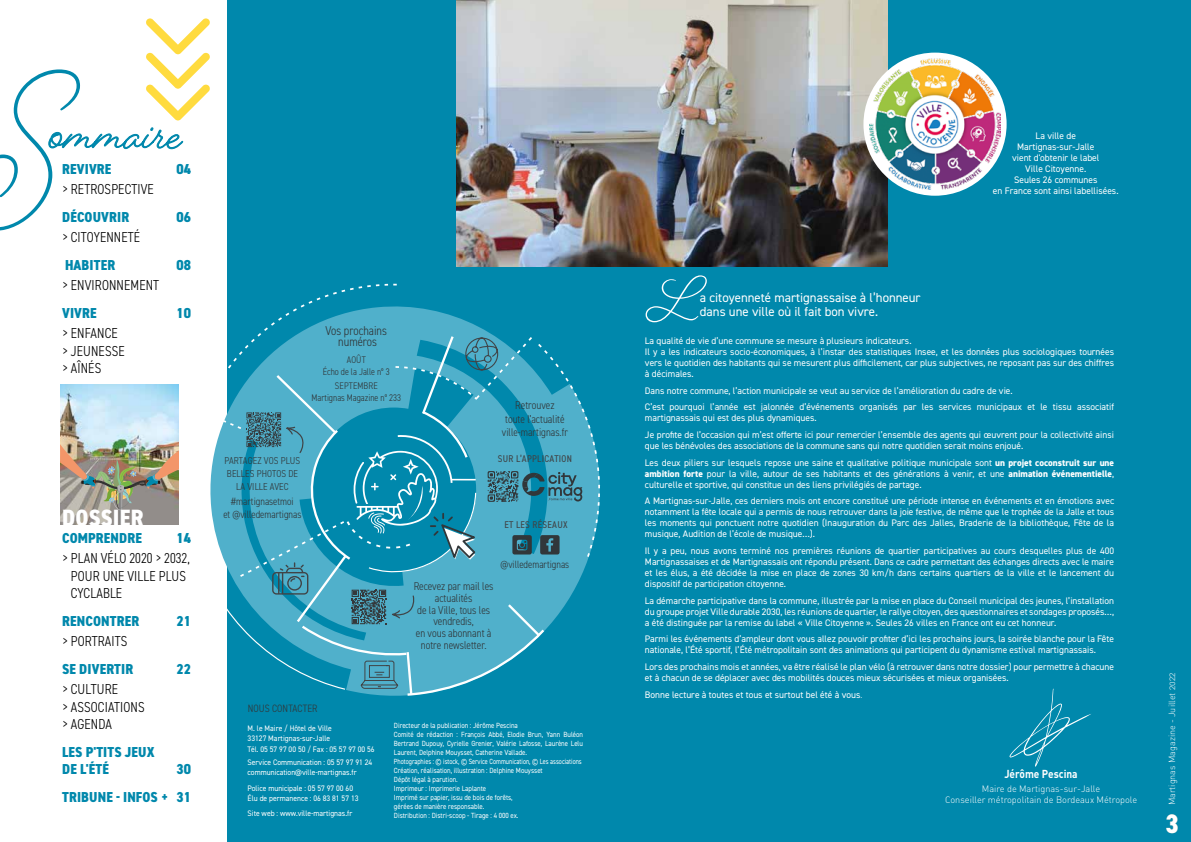
<style>
.page{position:relative;width:1191px;height:842px;background:#0088ac}
.page>*{position:absolute;margin:0;border:0;box-sizing:border-box;transform-origin:0 0}
.t1{font:51.9px "Beloved Script";color:#fff}
.t2{font:800 condensed 26.8px "DIN2014";color:#fff}
.t3{font:800 condensed 23.6px "DIN2014";letter-spacing:.01em;color:#fff}
.t4{font:300 condensed 14.5px/17.4px "DIN2014";letter-spacing:.01em;color:#000}
.t5{font:800 condensed 14.5px/17.4px "DIN2014";letter-spacing:.01em;color:#0088ac}
.t6{font:13px/14px "DIN2014";color:#fff}
.t7{font:300 condensed 12.8px/11px "DIN2014";color:#31373a;text-align:center}
.t8{font:700 11.4px "DIN";color:#fff;scale:.89 1}
.t9{font:300 condensed 11.3px/11.7px "DIN2014";color:#31373a;text-align:center}
.t10{font:300 condensed 11.1px "DIN2014";color:#31373a}
.t11{font:300 condensed 10.7px "DIN2014";letter-spacing:.01em;color:#31373a}
.t12{font:300 condensed 10.6px/13.1px "DIN2014";color:#31373a;text-align:center}
.t13{font:300 condensed 10.1px/12.6px "DIN2014";letter-spacing:.01em;color:#31373a;text-align:center}
.t14{font:condensed 9.8px "DIN2014";letter-spacing:.03em;color:#404447}
.t15{font:300 condensed 9.7px/11.7px "DIN2014";color:#31373a;text-align:center}
.t16{font:9.5px/11px "DIN2014";color:#fff}
.t17{font:9.2px/11.1px "DIN Light Alternate";color:#fff;text-align:center}
.t18{font:9px "DIN Light Alternate";color:#fff}
.t19{font:8px/15.7px "DIN2014";color:#fff;scale:.94 1}
.t20{font:7.5px/9px "DIN2014";color:#fff;scale:.9 1}
.s1{font-weight:800}
.s2{font-weight:300}
</style>
<div class="page">
<div style="left:0;top:0;width:227px;height:842px;background:#fff"></div>
<img style="left:457px;top:0;width:430px;height:267px">
<img style="left:60px;top:384px;width:119px;height:141px">
<svg style="left:0;top:18px;width:210px;height:213px"></svg>
<svg style="left:1009px;top:689px;width:82px;height:78px"></svg>
<img style="left:60px;top:429px;width:119px;height:95px">
<div style="left:863px;top:53px;width:143px;height:143px;background:#fff;border-radius:50%"></div>
<img style="left:870px;top:59px;width:130px;height:131px">
<svg style="left:210px;top:284px;width:390px;height:412px"></svg>
<h3 class="t5" style="left:62px;top:160px;width:51px">REVIVRE</h3>
<h3 class="t5" style="left:176px;top:160px;width:16px">04</h3>
<h3 class="t4" style="left:62px;top:180px;width:93px">&gt; RETROSPECTIVE</h3>
<h3 class="t5" style="left:62px;top:208px;width:69px">DÉCOUVRIR</h3>
<h3 class="t5" style="left:176px;top:208px;width:16px">06</h3>
<h3 class="t4" style="left:62px;top:229px;width:80px">&gt; CITOYENNETÉ</h3>
<h3 class="t5" style="left:65px;top:257px;width:52px">HABITER</h3>
<h3 class="t5" style="left:176px;top:257px;width:16px">08</h3>
<h3 class="t4" style="left:62px;top:277px;width:99px">&gt; ENVIRONNEMENT</h3>
<h3 class="t5" style="left:62px;top:305px;width:36px">VIVRE</h3>
<h3 class="t5" style="left:176px;top:305px;width:16px">10</h3>
<h3 class="t4" style="left:62px;top:325px;width:64px">&gt; ENFANCE &gt; JEUNESSE &gt; AÎNÉS</h3>
<h3 class="t3" style="left:62px;top:502px;width:83px">DOSSIER</h3>
<h3 class="t5" style="left:62px;top:529px;width:81px">COMPRENDRE</h3>
<h3 class="t5" style="left:176px;top:529px;width:16px">14</h3>
<h3 class="t4" style="left:71px;top:550px;width:120px;text-indent:-9px">&gt; PLAN VÉLO 2020 &gt; 2032,<br>POUR UNE VILLE PLUS<br>CYCLABLE</h3>
<h3 class="t5" style="left:62px;top:612px;width:79px">RENCONTRER</h3>
<h3 class="t5" style="left:176px;top:612px;width:16px">21</h3>
<h3 class="t4" style="left:62px;top:632px;width:67px">&gt; PORTRAITS</h3>
<h3 class="t5" style="left:62px;top:660px;width:73px">SE DIVERTIR</h3>
<h3 class="t5" style="left:176px;top:660px;width:16px">22</h3>
<h3 class="t4" style="left:62px;top:680px;width:84px">&gt; CULTURE<br>&gt; ASSOCIATIONS &gt; AGENDA</h3>
<h3 class="t5" style="left:62px;top:743px;width:94px">LES P'TITS JEUX<br>DE L'ÉTÉ</h3>
<h3 class="t5" style="left:62px;top:755px;width:130px;line-height:28.1px;text-align:right">30<br>TRIBUNE - INFOS + 31</h3>
<h3 class="t7" style="left:326px;top:325px;width:63px">Vos prochains numéros</h3>
<p class="t15" style="left:323px;top:354px;width:68px">AOÛT<br>Écho de la Jalle n° 3</p>
<p class="t15" style="left:311px;top:380px;width:91px">SEPTEMBRE<br>Martignas Magazine n° 233</p>
<p class="t13" style="left:225px;top:455px;width:77px">PARTAGEZ VOS PLUS<br>BELLES PHOTOS DE<br>LA VILLE AVEC</p>
<p class="t12" style="left:223px;top:495px;width:80px">#martignasetmoi<br>et @villedemartignas</p>
<p class="t9" style="left:505px;top:398px;width:61px;line-height:13.8px">Retrouvez toute l’actualité</p>
<p class="t10" style="left:502px;top:426px;width:68px">ville-martignas.fr</p>
<p class="t14" style="left:498px;top:452px;width:76px">SUR L’APPLICATION</p>
<p class="t14" style="left:504px;top:518px;width:65px">ET LES RÉSEAUX</p>
<p class="t12" style="left:500px;top:558px;width:70px">@villedemartignas</p>
<p class="t9" style="left:414px;top:581px;width:81px">Recevez par mail les actualités<br>de la Ville, tous les vendredis,<br>en vous abonnant à notre newsletter.</p>
<p class="t11" style="left:248px;top:702px;width:71px">NOUS CONTACTER</p>
<p class="t19" style="left:248px;top:723px;width:91px;line-height:10px">M. le Maire / Hôtel de Ville<br>33127 Martignas-sur-Jalle</p>
<p class="t19" style="left:248px;top:743px;width:137px;line-height:12.8px">Tél. 05 57 97 00 50 / Fax : 05 57 97 00 56<br>Service Communication : 05 57 97 91 24</p>
<p class="t19" style="left:248px;top:764px;width:117px">communication@ville-martignas.fr<br>Police municipale : 05 57 97 00 60</p>
<p class="t19" style="left:248px;top:790px;width:119px">Élu de permanence : 06 83 81 57 13<br>Site web : www.ville-martignas.fr</p>
<p class="t20" style="left:394px;top:721px;width:212px">Directeur de la publication : Jérôme Pescina<br>Comité de rédaction : François Abbé, Elodie Brun, Yann Buléon Bertrand Dupouy, Cyrielle Grenier, Valérie Lafosse, Laurène Lelu Laurent, Delphine Mouysset, Catherine Vallade.<br>Photographies : © istock, © Service Communication, © Les associations Création, réalisation, illustration : Delphine Mouysset<br>Dépôt légal à parution.<br>Imprimeur : Imprimerie Laplante<br>Imprimé sur papier, issu de bois de forêts,<br>gérées de manière responsable.<br>Distribution : Distri-scoop - Tirage : 4 000 ex.</p>
<p class="t16" style="left:993px;top:130px;width:127px;text-align:center">La ville de<br>Martignas-sur-Jalle<br>vient d'obtenir le label<br>Ville Citoyenne.<br>Seules 26 communes<br>en France sont ainsi labellisées.</p>
<h1 class="t1" style="left:645px;top:261px;width:56px">L</h1>
<h3 class="t6" style="left:700px;top:290px;width:222px">a citoyenneté martignassaise à l’honneur dans une ville où il fait bon vivre.</h3>
<p class="t16" style="left:645px;top:335px;width:471px">La qualité de vie d’une commune se mesure à plusieurs indicateurs.<br>Il y a les indicateurs socio-économiques, à l’instar des statistiques Insee, et les données plus sociologiques tournées vers le quotidien des habitants qui se mesurent plus difficilement, car plus subjectives, ne reposant pas sur des chiffres à décimales.</p>
<p class="t16" style="left:645px;top:382px;width:471px;line-height:16.7px">Dans notre commune, l’action municipale se veut au service de l’amélioration du cadre de vie.<br>C’est pourquoi l’année est jalonnée d’événements organisés par les services municipaux et le tissu associatif</p>
<p class="t16" style="left:645px;top:409px;width:470px;line-height:16.7px">martignassais qui est des plus dynamiques.<br>Je profite de l’occasion qui m’est offerte ici pour remercier l’ensemble des agents qui œuvrent pour la collectivité ainsi</p>
<p class="t16" style="left:645px;top:437px;width:471px;line-height:16.7px">que les bénévoles des associations de la commune sans qui notre quotidien serait moins enjoué.<br>Les deux piliers sur lesquels repose une saine et qualitative politique municipale sont <span class="s1">un projet coconstruit sur une</span></p>
<p class="t16" style="left:645px;top:468px;width:471px"><span class="s1">ambition forte</span> pour la ville, autour de ses habitants et des générations à venir, et une <span class="s1">animation événementielle</span>, culturelle et sportive, qui constitue un des liens privilégiés de partage.</p>
<p class="t16" style="left:645px;top:495px;width:471px;text-align:justify">A Martignas-sur-Jalle, ces derniers mois ont encore constitué une période intense en événements et en émotions avec notamment la fête locale qui a permis de nous retrouver dans la joie festive, de même que le trophée de la Jalle et tous les moments qui ponctuent notre quotidien (Inauguration du Parc des Jalles, Braderie de la bibliothèque, Fête de la musique, Audition de l’école de musique…).</p>
<p class="t16" style="left:645px;top:545px;width:471px;text-align:justify">Il y a peu, nous avons terminé nos premières réunions de quartier participatives au cours desquelles plus de 400<br>Martignassaises et de Martignassais ont répondu présent. Dans ce cadre permettant des échanges directs avec le maire et les élus, a été décidée la mise en place de zones 30 km/h dans certains quartiers de la ville et le lancement du dispositif de participation citoyenne.</p>
<p class="t16" style="left:645px;top:595px;width:471px;text-align:justify">La démarche participative dans la commune, illustrée par la mise en place du Conseil municipal des jeunes, l’installation du groupe projet Ville durable 2030, les réunions de quartier, le rallye citoyen, des questionnaires et sondages proposés…, a été distinguée par la remise du label « Ville Citoyenne ». Seules 26 villes en France ont eu cet honneur.</p>
<p class="t16" style="left:645px;top:633px;width:471px">Parmi les événements d’ampleur dont vous allez pouvoir profiter d’ici les prochains jours, la soirée blanche pour la Fête nationale, l’Été sportif, l’Été métropolitain sont des animations qui participent du dynamisme estival martignassais.</p>
<p class="t16" style="left:645px;top:661px;width:471px">Lors des prochains mois et années, va être réalisé le plan vélo (à retrouver dans notre dossier) pour permettre à chacune et à chacun de se déplacer avec des mobilités douces mieux sécurisées et mieux organisées.</p>
<p class="t16" style="left:645px;top:689px;width:219px">Bonne lecture à toutes et tous et surtout bel été à vous<span class="s2">.</span></p>
<p class="t8" style="left:1004px;top:766px;width:84px">Jérôme Pescina</p>
<p class="t17" style="left:945px;top:783px;width:194px">Maire de Martignas-sur-Jalle<br>Conseiller métropolitain de Bordeaux Métropole</p>
<p class="t18" style="left:1166px;top:805px;width:134px;rotate:-90deg">Martignas Magazine - Juillet 2022</p>
<h2 class="t2" style="left:1165px;top:805px;width:15px">3</h2>
</div>
